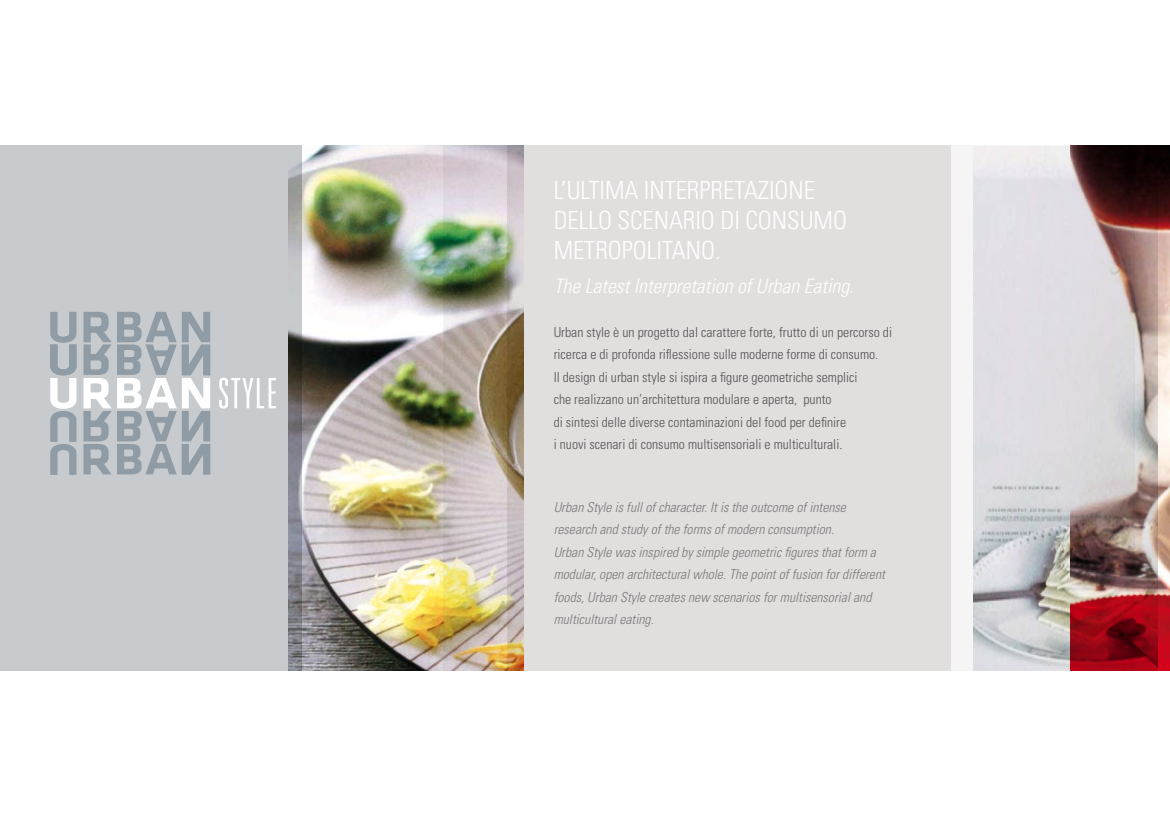
<style>
.page{position:relative;width:1170px;height:815px;background:#fff}
.page>*{position:absolute;margin:0;border:0;box-sizing:border-box;transform-origin:0 0}
.t1{font:300 condensed 25px/30px "Univers LT Std";color:#fff}
.t2{font:italic 300 condensed 20px "Univers LT Std";color:#fff}
.t3{font:300 condensed 13.75px/22.5px "Univers LT Std";color:#545355}
.t4{font:italic 300 condensed 13.75px/22.5px "Univers LT Std";color:#7a7a7b}
</style>
<div class="page">
<div style="left:443px;top:145px;width:691px;height:526px;background:#f5f5f6"></div>
<img style="left:973px;top:153px;width:97px;height:518px">
<div style="left:0;top:145px;width:302px;height:526px;background:#c7cbcd"></div>
<img style="left:288px;top:145px;width:219px;height:526px">
<img style="left:1070px;top:146px;width:99px;height:525px">
<div style="left:507px;top:145px;width:443px;height:526px;background:#e1dede"></div>
<svg style="left:219px;top:378px;width:57px;height:31px"></svg>
<svg style="left:50px;top:312px;width:160px;height:163px"></svg>
<h1 class="t1" style="left:553px;top:175px;width:295px">L’ULTIMA INTERPRETAZIONE<br>DELLO SCENARIO DI CONSUMO<br>METROPOLITANO.</h1>
<h2 class="t2" style="left:553px;top:274px;width:301px">The Latest Interpretation of Urban Eating.</h2>
<p class="t3" style="left:553px;top:321px;width:340px">Urban style è un progetto dal carattere forte, frutto di un percorso di ricerca e di profonda riflessione sulle moderne forme di consumo.<br>Il design di urban style si ispira a figure geometriche semplici<br>che realizzano un’architettura modulare e aperta, punto<br>di sintesi delle diverse contaminazioni del food per definire<br>i nuovi scenari di consumo multisensoriali e multiculturali.</p>
<p class="t4" style="left:553px;top:496px;width:333px">Urban Style is full of character. It is the outcome of intense research and study of the forms of modern consumption.<br>Urban Style was inspired by simple geometric figures that form a modular, open architectural whole. The point of fusion for different foods, Urban Style creates new scenarios for multisensorial and multicultural eating.</p>
</div>
